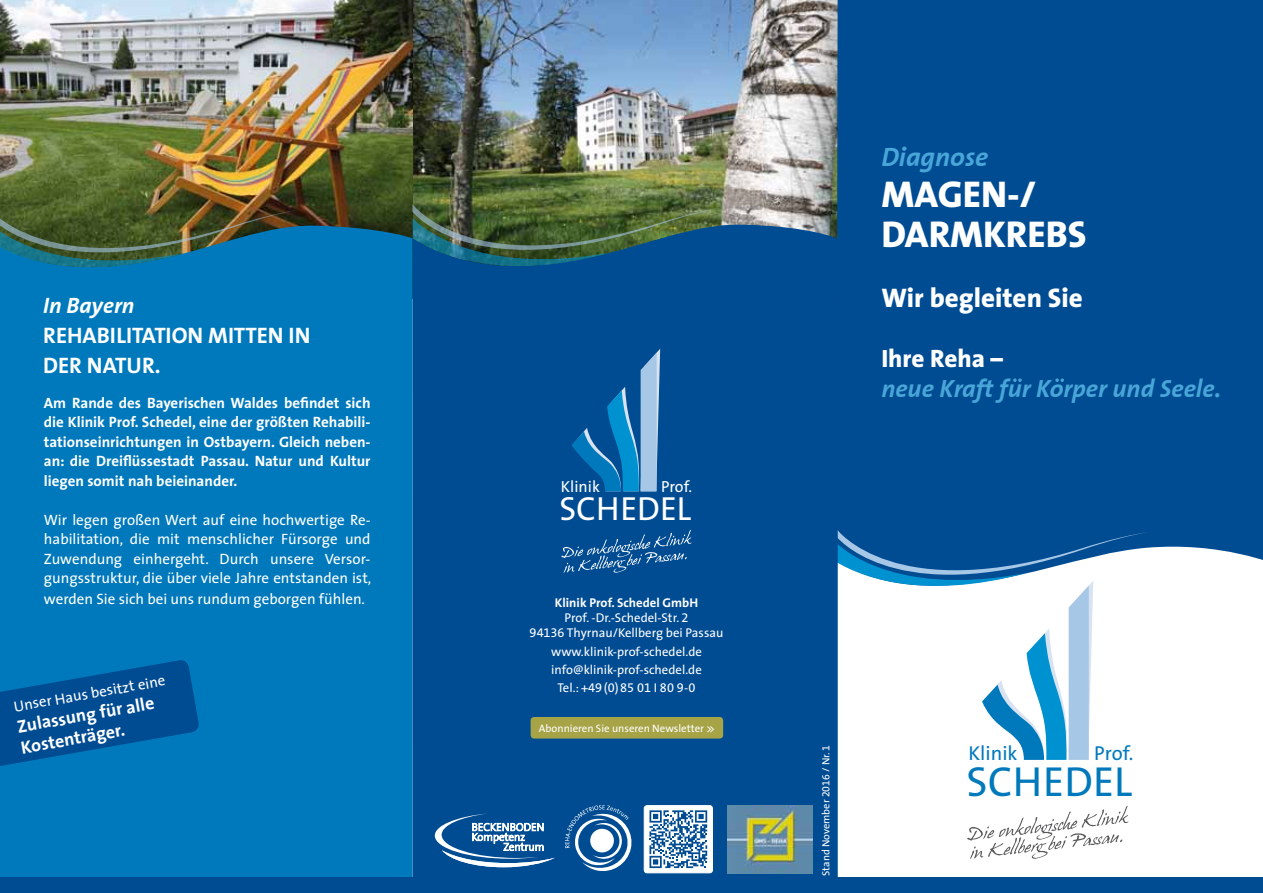
<style>
.page{position:relative;width:1263px;height:893px;background:#fff}
.page>*{position:absolute;margin:0;border:0;box-sizing:border-box;transform-origin:0 0}
.t1{font:42.3px "The Sans SN";color:#0079bc}
.t2{font:800 37.5px/40.5px "The Sans SN";letter-spacing:.09em;color:#fff}
.t3{font:33.6px "The Sans SN";color:#fff}
.t4{font:800 27px "The Sans SN";color:#fff}
.t5{font:italic 700 27px "The Sans";color:#49a6d8}
.t6{font:italic 700 25.2px "The Sans";color:#49a6d8}
.t7{font:800 25.2px "The Sans SN";color:#fff}
.t8{font:700 22.5px/30px "The Sans SN";letter-spacing:.015em;color:#fff}
.t9{font:italic 700 22.5px "The Sans";color:#fff}
.t10{font:20.25px "The Sans SN";color:#0079bc}
.t11{font:700 18px/21.3px "The Sans SN";color:#fff}
.t12{font:16.05px "The Sans SN";color:#fff}
.t13{font:15px/19.5px "The Sans SN";color:#fff;text-align:justify}
.t14{font:700 15px/19.5px "The Sans SN";color:#fff;text-align:justify}
.t15{font:12.75px/18.3px "The Sans SN";color:#fff;text-align:center}
.t16{font:700 12.75px "The Sans SN";color:#fff}
.t17{font:10.8px "The Sans SN";color:#fff}
.t18{font:10.5px "The Sans SN";color:#fff}
</style>
<div class="page">
<img style="left:412px;top:0;width:424px;height:223px">
<img style="left:0;top:0;width:412px;height:224px">
<div style="left:836px;top:0;width:427px;height:560px;background:#004c93"></div>
<div style="left:412px;top:223px;width:426px;height:654px;background:#004c93"></div>
<img style="left:412px;top:204px;width:313px;height:64px">
<div style="left:0;top:224px;width:412px;height:653px;background:#0079bc"></div>
<img style="left:0;top:207px;width:300px;height:62px">
<div style="left:416px;top:485px;width:49px;height:406px;background:#004c93"></div>
<svg style="left:0;top:659px;width:200px;height:110px;background:#005ba1"></svg>
<div style="left:644px;top:806px;width:68px;height:67px;background:#fff;border-radius:3px"></div>
<div style="left:644px;top:805px;width:69px;height:68px;border:1px solid #fff;border-radius:3px"></div>
<svg style="left:649px;top:810px;width:58px;height:58px"></svg>
<img style="left:727px;top:805px;width:85px;height:68px">
<svg style="left:565px;top:805px;width:69px;height:69px"></svg>
<svg style="left:572px;top:349px;width:88px;height:142px;background:#2573af"></svg>
<svg style="left:561px;top:530px;width:131px;height:43px;background:#1d609f"></svg>
<div style="left:531px;top:717px;width:192px;height:21px;background:#a7a448;border-radius:3px"></div>
<div style="left:0;top:877px;width:1263px;height:16px;background:#004c93"></div>
<svg style="left:1055px;top:378px;width:9px;height:4px"></svg>
<svg style="left:1013px;top:378px;width:9px;height:4px"></svg>
<svg style="left:967px;top:806px;width:161px;height:53px"></svg>
<svg style="left:831px;top:529px;width:318px;height:231px"></svg>
<svg style="left:435px;top:813px;width:120px;height:54px"></svg>
<h3 class="t9" style="left:43px;top:287px;width:93px">In Bayern</h3>
<h3 class="t8" style="left:43px;top:320px;width:39px">Rehab</h3>
<h3 class="t8" style="left:43px;top:320px;width:266px;text-indent:67px">ilitation mitten in der Natur.</h3>
<p class="t14" style="left:44px;top:392px;width:328px">Am Rande des Bayerischen Waldes befindet sich die Klinik Prof. Schedel, eine der größten Rehabili&shy;tationseinrichtungen in Ostbayern. Gleich neben&shy;an: die Dreiflüssestadt Passau. Natur und Kultur liegen somit nah beieinander.</p>
<p class="t13" style="left:44px;top:509px;width:329px">Wir legen großen Wert auf eine hochwertige Re&shy;habilitation, die mit menschlicher Fürsorge und Zuwendung einhergeht. Durch unsere Versor&shy;gungsstruktur, die über viele Jahre entstanden ist,</p>
<p class="t13" style="left:44px;top:589px;width:323px">werden Sie sich bei uns rundum geborgen fühlen.</p>
<p class="t13" style="left:12px;top:697px;width:155px;rotate:-10deg">Unser Haus besitzt eine</p>
<p class="t11" style="left:16px;top:716px;width:140px;rotate:-10deg">Zulassung für alle<br>Kostenträger.</p>
<p class="t12" style="left:661px;top:473px;width:33px">Prof.</p>
<p class="t12" style="left:561px;top:473px;width:41px">Klinik</p>
<h3 class="t3" style="left:559px;top:481px;width:133px">SCHEDEL</h3>
<p class="t16" style="left:555px;top:592px;width:145px">Klinik Prof. Schedel GmbH</p>
<p class="t15" style="left:530px;top:610px;width:195px;line-height:15px">Prof. -Dr.-Schedel-Str. 2<br>94136 Thyrnau/Kellberg bei Passau</p>
<p class="t15" style="left:551px;top:642px;width:152px">www.klinik-prof-schedel.de info@klinik-prof-schedel.de<br>Tel.: +49(0)85 01 I 80 9-0</p>
<p class="t17" style="left:539px;top:719px;width:177px">Abonnieren Sie unseren Newsletter &gt;&gt;</p>
<h3 class="t5" style="left:881px;top:134px;width:108px">Diagnose</h3>
<h2 class="t2" style="left:881px;top:173px;width:207px">Magen-/<br>Darmkrebs</h2>
<h3 class="t4" style="left:881px;top:275px;width:203px">Wir begleiten Sie</h3>
<h3 class="t7" style="left:881px;top:338px;width:123px">Ihre Reha –</h3>
<h3 class="t6" style="left:881px;top:368px;width:341px">neue Kraft fur Korper und Seele.</h3>
<p class="t18" style="left:817px;top:876px;width:133px;rotate:-90deg">Stand November 2016 / Nr. 1</p>
<h3 class="t10" style="left:1094px;top:736px;width:41px">Prof.</h3>
<h3 class="t10" style="left:968px;top:736px;width:51px">Klinik</h3>
<h1 class="t1" style="left:966px;top:747px;width:167px">SCHEDEL</h1>
</div>
